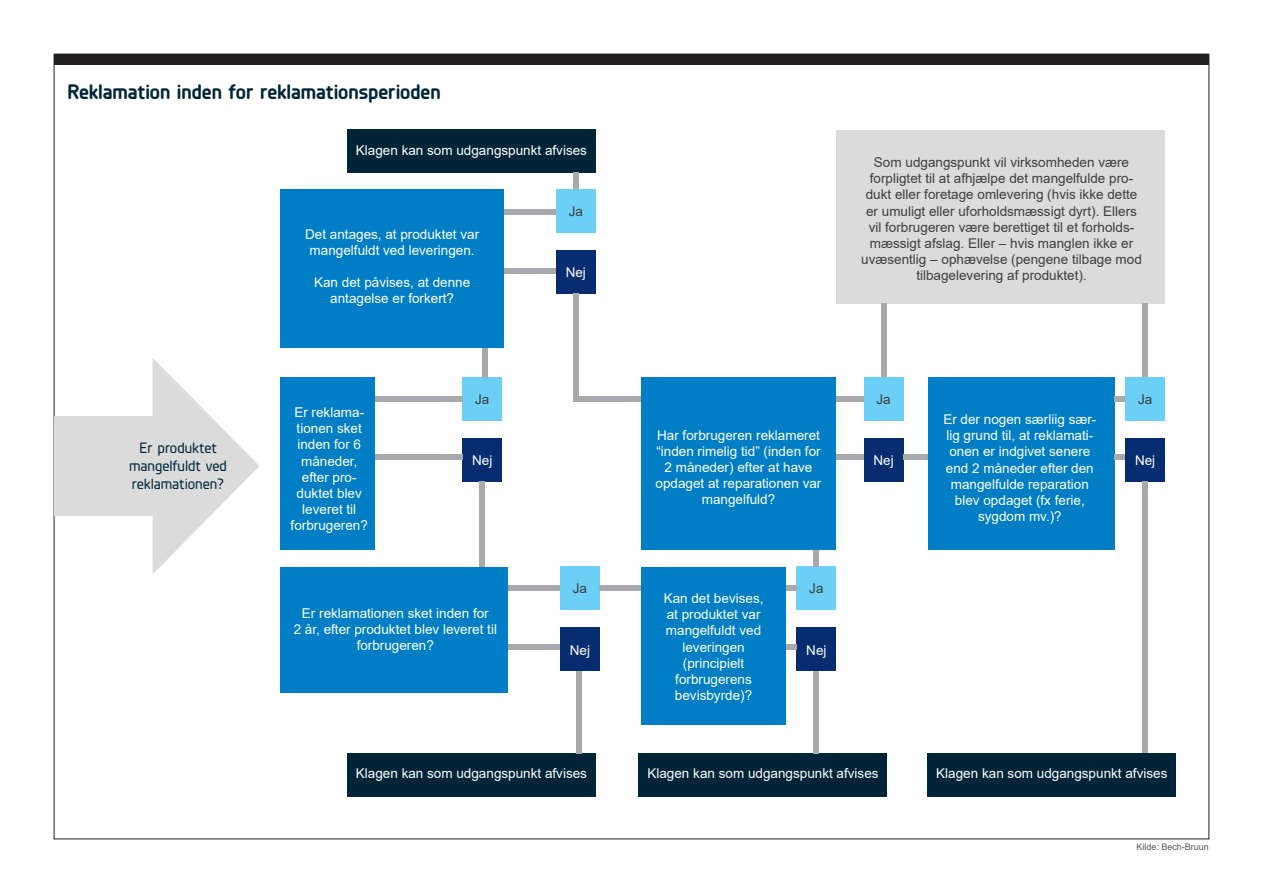
<style>
.page{position:relative;width:1263px;height:893px;background:#fff}
.page>*{position:absolute;margin:0;border:0;box-sizing:border-box;transform-origin:0 0}
.t1{font:700 21px "Planer";color:#002538}
.t2{font:500 15px "Planer";color:#002538}
.Brødtekst{font:13.5px/16.2px "Arial";color:#fff;text-align:center}
.Brødtekst-2{font:13.5px/16.2px "Arial";color:#3e3e3f;text-align:center}
.t3{font:9px "Arial";color:#57585a}
</style>
<div class="page">
<div style="left:836px;top:130px;width:329px;height:173px;background:#dbdbdb"></div>
<div style="left:281px;top:377px;width:94px;height:173px;background:#007ec5"></div>
<div style="left:641px;top:377px;width:195px;height:173px;background:#007ec5"></div>
<div style="left:928px;top:377px;width:186px;height:173px;background:#007ec5"></div>
<div style="left:281px;top:189px;width:223px;height:159px;background:#007ec5"></div>
<div style="left:281px;top:567px;width:227px;height:125px;background:#007ec5"></div>
<div style="left:641px;top:567px;width:145px;height:158px;background:#007ec5"></div>
<div style="left:639px;top:753px;width:248px;height:43px;background:#002538"></div>
<div style="left:347px;top:753px;width:248px;height:43px;background:#002538"></div>
<div style="left:347px;top:130px;width:248px;height:43px;background:#002538"></div>
<div style="left:928px;top:753px;width:248px;height:43px;background:#002538"></div>
<div style="left:462px;top:438px;width:40px;height:43px;background:#052d6f"></div>
<div style="left:864px;top:438px;width:39px;height:43px;background:#052d6f"></div>
<div style="left:1125px;top:438px;width:40px;height:43px;background:#052d6f"></div>
<div style="left:560px;top:628px;width:40px;height:43px;background:#052d6f"></div>
<div style="left:797px;top:628px;width:39px;height:43px;background:#052d6f"></div>
<div style="left:556px;top:250px;width:39px;height:43px;background:#052d6f"></div>
<div style="left:462px;top:377px;width:40px;height:43px;background:#6bcff6"></div>
<div style="left:864px;top:377px;width:39px;height:43px;background:#6bcff6"></div>
<div style="left:1125px;top:377px;width:40px;height:43px;background:#6bcff6"></div>
<div style="left:560px;top:567px;width:40px;height:43px;background:#6bcff6"></div>
<div style="left:797px;top:567px;width:39px;height:43px;background:#6bcff6"></div>
<div style="left:556px;top:189px;width:39px;height:43px;background:#6bcff6"></div>
<div style="left:54px;top:54px;width:1154px;height:11px;background:#231f20"></div>
<div style="left:375px;top:396px;width:87px;height:5px;background:#a8a9ad"></div>
<div style="left:836px;top:396px;width:28px;height:5px;background:#a8a9ad"></div>
<div style="left:1114px;top:396px;width:11px;height:5px;background:#a8a9ad"></div>
<div style="left:508px;top:586px;width:52px;height:5px;background:#a8a9ad"></div>
<div style="left:786px;top:586px;width:10px;height:5px;background:#a8a9ad"></div>
<div style="left:600px;top:586px;width:41px;height:5px;background:#a8a9ad"></div>
<div style="left:504px;top:210px;width:51px;height:5px;background:#a8a9ad"></div>
<div style="left:482px;top:348px;width:5px;height:29px;background:#a8a9ad"></div>
<div style="left:1142px;top:303px;width:6px;height:74px;background:#a8a9ad"></div>
<div style="left:881px;top:303px;width:5px;height:74px;background:#a8a9ad"></div>
<div style="left:573px;top:173px;width:5px;height:16px;background:#a8a9ad"></div>
<div style="left:577px;top:671px;width:5px;height:82px;background:#a8a9ad"></div>
<div style="left:813px;top:671px;width:5px;height:82px;background:#a8a9ad"></div>
<div style="left:1142px;top:481px;width:6px;height:272px;background:#a8a9ad"></div>
<div style="left:814px;top:550px;width:5px;height:17px;background:#a8a9ad"></div>
<div style="left:573px;top:293px;width:5px;height:108px;background:#a8a9ad"></div>
<div style="left:573px;top:396px;width:68px;height:5px;background:#a8a9ad"></div>
<div style="left:480px;top:481px;width:5px;height:86px;background:#a8a9ad"></div>
<div style="left:375px;top:455px;width:87px;height:5px;background:#a8a9ad"></div>
<div style="left:836px;top:455px;width:28px;height:5px;background:#a8a9ad"></div>
<div style="left:903px;top:455px;width:25px;height:5px;background:#a8a9ad"></div>
<div style="left:1114px;top:455px;width:11px;height:5px;background:#a8a9ad"></div>
<div style="left:508px;top:644px;width:52px;height:5px;background:#a8a9ad"></div>
<div style="left:786px;top:644px;width:10px;height:5px;background:#a8a9ad"></div>
<div style="left:504px;top:268px;width:51px;height:5px;background:#a8a9ad"></div>
<svg style="left:54px;top:358px;width:205px;height:216px"></svg>
<p class="t1" style="left:67px;top:76px;width:375px">Reklamation inden for reklamationsperioden</p>
<p class="Brødtekst" style="left:356px;top:142px;width:233px">Klagen kan som udgangspunkt afvises</p>
<p class="Brødtekst" style="left:305px;top:226px;width:176px">Det antages, at produktet var</p>
<p class="Brødtekst" style="left:310px;top:242px;width:167px">mangelfuldt ved leveringen.</p>
<p class="Brødtekst" style="left:314px;top:274px;width:158px">Kan det påvises, at denne</p>
<p class="Brødtekst" style="left:330px;top:290px;width:125px">antagelse er forkert?</p>
<p class="Brødtekst-2" style="left:569px;top:203px;width:16px">Ja</p>
<p class="Brødtekst" style="left:566px;top:264px;width:22px">Nej</p>
<p class="Brødtekst-2" style="left:861px;top:154px;width:282px">Som udgangspunkt vil virksomheden være forpligtet til at afhjælpe det mangelfulde pro&shy;dukt eller foretage omlevering (hvis ikke dette er umuligt eller uforholdsmæssigt dyrt). Ellers vil forbrugeren være berettiget til et forholds&shy;mæssigt afslag. Eller – hvis manglen ikke er uvæsentlig – ophævelse (pengene tilbage mod tilbagelevering af produktet).</p>
<p class="t2" style="left:139px;top:438px;width:79px">Er produktet</p>
<p class="t2" style="left:129px;top:456px;width:99px">mangelfuldt ved</p>
<p class="t2" style="left:132px;top:474px;width:94px">reklamationen?</p>
<p class="Brødtekst" style="left:294px;top:404px;width:71px">Er reklama&shy;tionen sket inden for 6 måneder,</p>
<p class="Brødtekst" style="left:297px;top:469px;width:67px">efter pro&shy;duktet blev</p>
<p class="Brødtekst" style="left:302px;top:501px;width:56px">leveret til</p>
<p class="Brødtekst" style="left:291px;top:517px;width:79px">forbrugeren?</p>
<p class="Brødtekst-2" style="left:475px;top:391px;width:16px">Ja</p>
<p class="Brødtekst-2" style="left:876px;top:391px;width:16px">Ja</p>
<p class="Brødtekst-2" style="left:1138px;top:391px;width:16px">Ja</p>
<p class="Brødtekst" style="left:943px;top:411px;width:155px">Er der nogen særliig sær&shy;lig grund til, at reklamati&shy;onen er indgivet senere end 2 måneder efter den mangelfulde reparation blev opdaget (fx ferie, sygdom mv.)?</p>
<p class="Brødtekst" style="left:656px;top:427px;width:167px">Har forbrugeren reklameret “inden rimelig tid” (inden for<br>2 måneder) efter at have opdaget at reparationen var mangelfuld?</p>
<p class="Brødtekst" style="left:472px;top:452px;width:22px">Nej</p>
<p class="Brødtekst" style="left:873px;top:452px;width:22px">Nej</p>
<p class="Brødtekst" style="left:1135px;top:452px;width:22px">Nej</p>
<p class="Brødtekst" style="left:302px;top:605px;width:188px">Er reklamationen sket inden for</p>
<p class="Brødtekst" style="left:294px;top:621px;width:205px">2 år, efter produktet blev leveret til</p>
<p class="Brødtekst" style="left:357px;top:637px;width:79px">forbrugeren?</p>
<p class="Brødtekst-2" style="left:573px;top:581px;width:16px">Ja</p>
<p class="Brødtekst-2" style="left:809px;top:581px;width:16px">Ja</p>
<p class="Brødtekst" style="left:664px;top:590px;width:101px">Kan det bevises,</p>
<p class="Brødtekst" style="left:667px;top:606px;width:95px">at produktet var</p>
<p class="Brødtekst" style="left:666px;top:622px;width:97px">mangelfuldt ved</p>
<p class="Brødtekst" style="left:682px;top:639px;width:64px">leveringen</p>
<p class="Brødtekst" style="left:683px;top:655px;width:63px">(principielt</p>
<p class="Brødtekst" style="left:675px;top:671px;width:78px">forbrugerens</p>
<p class="Brødtekst" style="left:675px;top:687px;width:79px">bevisbyrde)?</p>
<p class="Brødtekst" style="left:570px;top:642px;width:22px">Nej</p>
<p class="Brødtekst" style="left:806px;top:642px;width:22px">Nej</p>
<p class="Brødtekst" style="left:356px;top:765px;width:233px">Klagen kan som udgangspunkt afvises</p>
<p class="Brødtekst" style="left:647px;top:765px;width:233px">Klagen kan som udgangspunkt afvises</p>
<p class="Brødtekst" style="left:936px;top:765px;width:233px">Klagen kan som udgangspunkt afvises</p>
<p class="t3" style="left:1136px;top:840px;width:74px">Kilde: Bech-Bruun</p>
</div>
